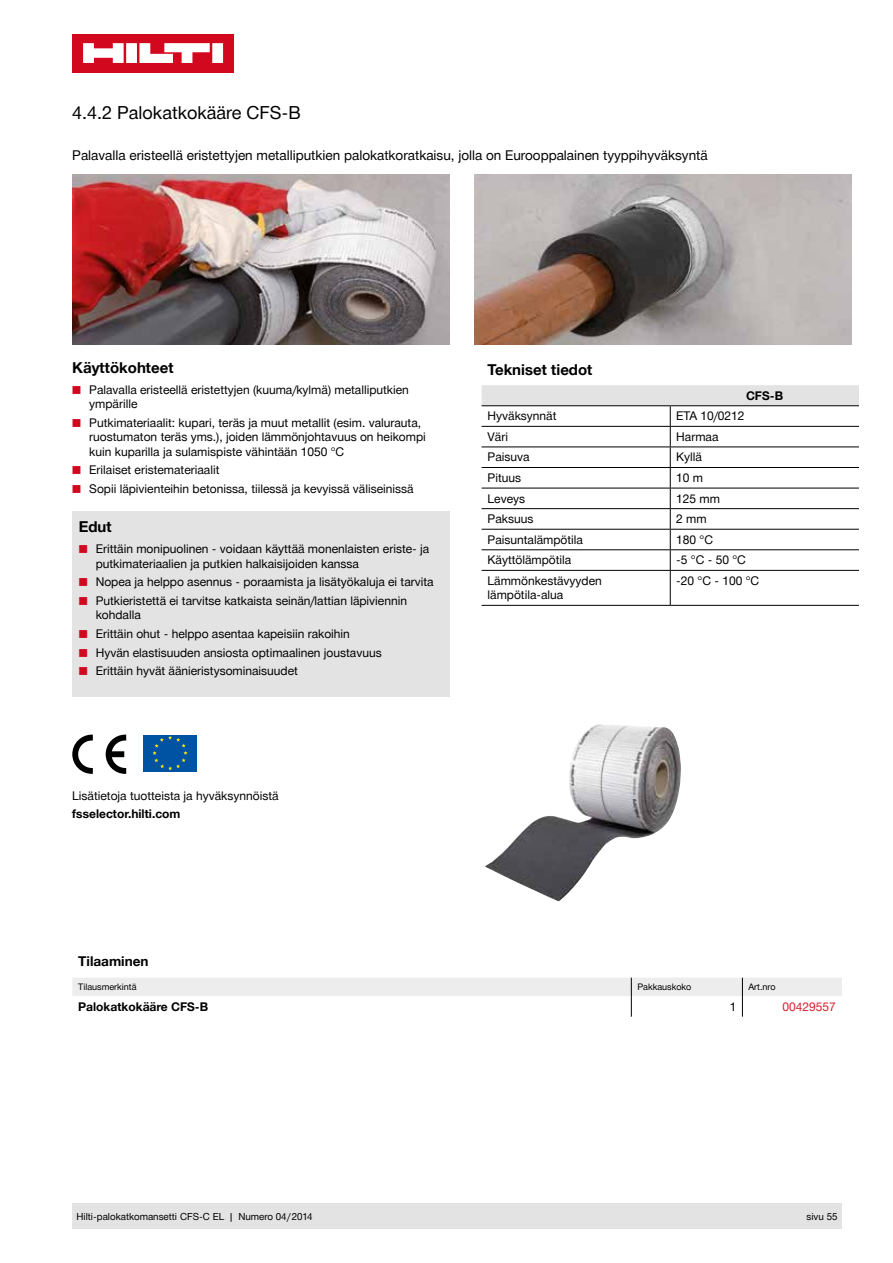
<style>
.page{position:relative;width:893px;height:1263px;background:#fff}
.page>*{position:absolute;margin:0;border:0;box-sizing:border-box;transform-origin:0 0}
.t1{font:18px "Hilti";color:#000}
.t2{font:700 15px "Hilti";color:#000}
.t3{font:13.5px "Hilti";color:#000}
.t4{font:700 13.5px "Hilti";color:#000}
.t5{font:12px/14.4px "Hilti";color:#000}
.t6{font:700 12px "Hilti";color:#000}
.t7{font:12px "Hilti";color:#d81e2d}
.t8{font:9.75px "Hilti";color:#000}
.t9{font:9px "Hilti";color:#000}
.s1{color:#d2091e}
</style>
<div class="page">
<div style="left:72px;top:1203px;width:770px;height:26px;background:#e3e3e3"></div>
<div style="left:72px;top:34px;width:162px;height:38px;background:#d2091e"></div>
<svg style="left:83px;top:43px;width:140px;height:20px"></svg>
<svg style="left:72px;top:978px;width:770px;height:39px"></svg>
<hr style="left:482px;top:570px;width:188px;height:1px;background:#000">
<hr style="left:482px;top:605px;width:188px;height:1px;background:#000">
<svg style="left:482px;top:385px;width:377px;height:185px"></svg>
<hr style="left:670px;top:570px;width:189px;height:1px;background:#000">
<hr style="left:670px;top:571px;width:1px;height:34px;background:#000">
<hr style="left:670px;top:605px;width:189px;height:1px;background:#000">
<div style="left:72px;top:511px;width:378px;height:186px;background:#e3e3e3"></div>
<img style="left:474px;top:174px;width:377px;height:170px">
<img style="left:485px;top:724px;width:196px;height:177px">
<svg style="left:106px;top:735px;width:20px;height:39px"></svg>
<svg style="left:72px;top:735px;width:21px;height:39px"></svg>
<div style="left:143px;top:735px;width:54px;height:36px;background:#0053a2"></div>
<svg style="left:153px;top:736px;width:35px;height:34px"></svg>
<img style="left:72px;top:174px;width:378px;height:170px">
<h1 class="t1" style="left:72px;top:102px;width:230px">4.4.2 Palokatkokääre CFS-B</h1>
<p class="t3" style="left:72px;top:148px;width:637px">Palavalla eristeellä eristettyjen metalliputkien palokatkoratkaisu, jolla on Eurooppalainen tyyppihyväksyntä</p>
<p class="t2" style="left:72px;top:359px;width:103px">Käyttökohteet</p>
<p class="t5" style="left:89px;top:382px;width:321px;text-indent:-17px"><span class="s1">◼</span> Palavalla eristeellä eristettyjen (kuuma/kylmä) metalliputkien ympärille</p>
<p class="t5" style="left:89px;top:415px;width:338px;text-indent:-17px"><span class="s1">◼</span> Putkimateriaalit: kupari, teräs ja muut metallit (esim. valurauta, ruostumaton teräs yms.), joiden lämmönjohtavuus on heikompi kuin kuparilla ja sulamispiste vähintään 1050 °C</p>
<p class="t5" style="left:72px;top:461px;width:343px;line-height:18.6px"><span class="s1">◼</span> Erilaiset eristemateriaalit<br><span class="s1">◼</span> Sopii läpivienteihin betonissa, tiilessä ja kevyissä väliseinissä</p>
<p class="t2" style="left:79px;top:518px;width:35px">Edut</p>
<p class="t5" style="left:96px;top:542px;width:335px;text-indent:-17px"><span class="s1">◼</span> Erittäin monipuolinen - voidaan käyttää monenlaisten eriste- ja putkimateriaalien ja putkien halkaisijoiden kanssa</p>
<p class="t5" style="left:79px;top:573px;width:357px;line-height:18.6px"><span class="s1">◼</span> Nopea ja helppo asennus - poraamista ja lisätyökaluja ei tarvita <span class="s1">◼</span> Putkieristettä ei tarvitse katkaista seinän/lattian läpiviennin</p>
<p class="t5" style="left:79px;top:606px;width:305px;line-height:18.6px;text-indent:17px">kohdalla<br><span class="s1">◼</span> Erittäin ohut - helppo asentaa kapeisiin rakoihin<br><span class="s1">◼</span> Hyvän elastisuuden ansiosta optimaalinen joustavuus <span class="s1">◼</span> Erittäin hyvät äänieristysominaisuudet</p>
<p class="t5" style="left:72px;top:789px;width:208px">Lisätietoja tuotteista ja hyväksynnöistä</p>
<p class="t6" style="left:72px;top:807px;width:110px">fsselector.hilti.com</p>
<p class="t2" style="left:488px;top:361px;width:106px">Tekniset tiedot</p>
<p class="t6" style="left:746px;top:389px;width:39px">CFS-B</p>
<p class="t5" style="left:488px;top:409px;width:70px">Hyväksynnät</p>
<p class="t5" style="left:676px;top:409px;width:70px">ETA 10/0212</p>
<p class="t5" style="left:488px;top:430px;width:22px">Väri</p>
<p class="t5" style="left:676px;top:430px;width:44px">Harmaa</p>
<p class="t5" style="left:488px;top:450px;width:43px">Paisuva</p>
<p class="t5" style="left:676px;top:450px;width:27px">Kyllä</p>
<p class="t5" style="left:488px;top:471px;width:35px">Pituus</p>
<p class="t5" style="left:676px;top:471px;width:28px">10 m</p>
<p class="t5" style="left:488px;top:491px;width:39px">Leveys</p>
<p class="t5" style="left:676px;top:491px;width:45px">125 mm</p>
<p class="t5" style="left:488px;top:512px;width:47px">Paksuus</p>
<p class="t5" style="left:676px;top:512px;width:32px">2 mm</p>
<p class="t5" style="left:488px;top:532px;width:97px">Paisuntalämpötila</p>
<p class="t5" style="left:676px;top:532px;width:38px">180 °C</p>
<p class="t5" style="left:488px;top:553px;width:85px">Käyttölämpötila</p>
<p class="t5" style="left:676px;top:553px;width:71px">-5 °C - 50 °C</p>
<p class="t5" style="left:488px;top:574px;width:116px">Lämmönkestävyyden lämpötila-alua</p>
<p class="t5" style="left:676px;top:574px;width:84px">-20 °C - 100 °C</p>
<p class="t4" style="left:78px;top:953px;width:72px">Tilaaminen</p>
<p class="t9" style="left:78px;top:982px;width:60px">Tilausmerkintä</p>
<p class="t9" style="left:637px;top:982px;width:56px">Pakkauskoko</p>
<p class="t9" style="left:748px;top:982px;width:29px">Art.nro</p>
<p class="t6" style="left:78px;top:999px;width:132px">Palokatkokääre CFS-B</p>
<p class="t5" style="left:730px;top:999px;width:8px">1</p>
<p class="t7" style="left:783px;top:999px;width:55px">00429557</p>
<p class="t8" style="left:77px;top:1211px;width:237px">Hilti-palokatkomansetti CFS-C EL | Numero 04 / 2014</p>
<p class="t8" style="left:806px;top:1211px;width:33px">sivu 55</p>
</div>
